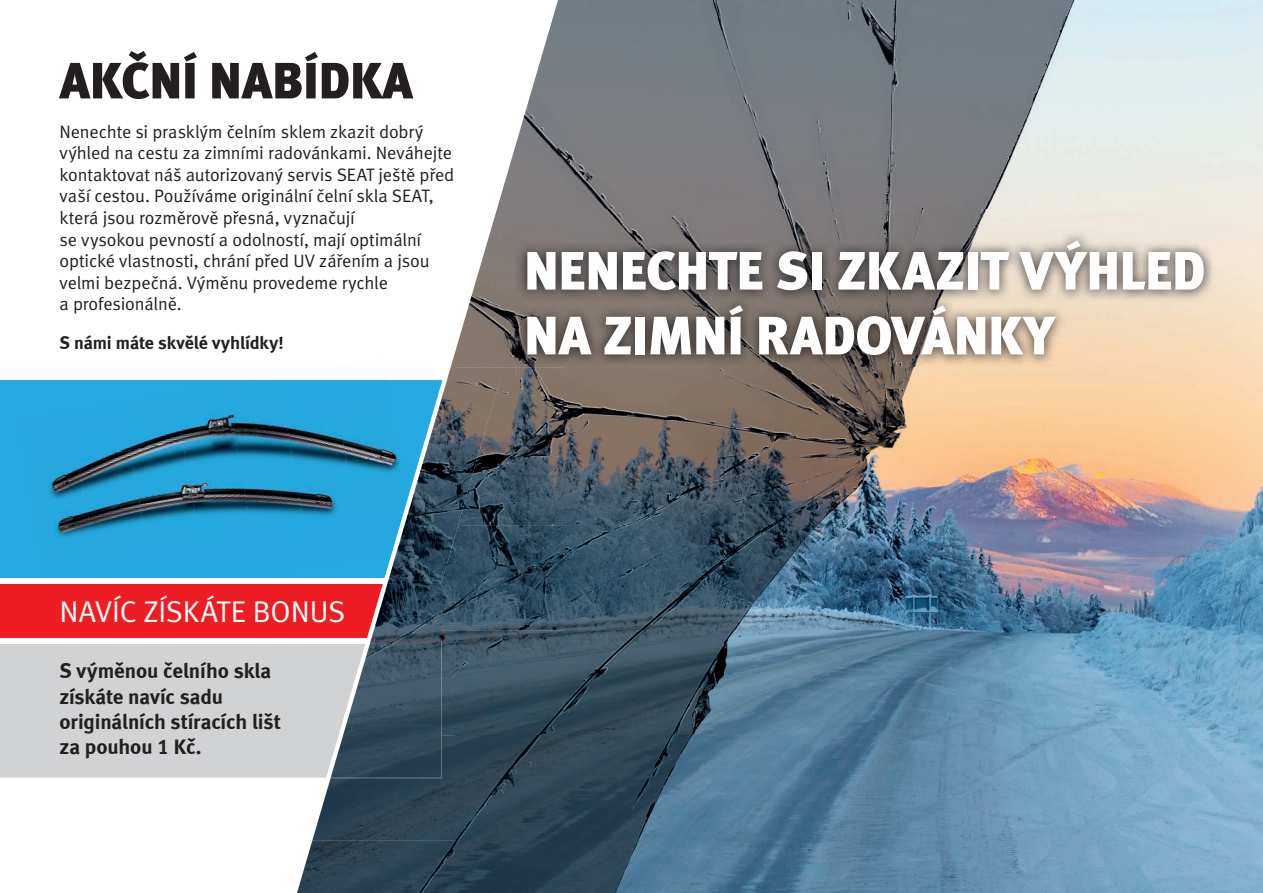
<style>
.page{position:relative;width:1263px;height:893px;background:#fff}
.page>*{position:absolute;margin:0;border:0;box-sizing:border-box;transform-origin:0 0}
.t1{font:54px/64.8px "Seat Meta Black CE";letter-spacing:-.005em;color:#fff}
.t2{font:51px "Seat Meta Black CE";color:#231f20}
.t3{font:30px "Seat Meta Normal CE";letter-spacing:-.01em;color:#fff}
.t4{font:700 21px/25.2px "Seat Meta";letter-spacing:-.005em;color:#231f20}
.t5{font:18px/21.6px "Seat Meta Normal CE";letter-spacing:-.01em;color:#231f20}
.t6{font:700 18px "Seat Meta";letter-spacing:-.005em;color:#231f20}
</style>
<div class="page">
<div style="left:0;top:380px;width:292px;height:198px;background:#24aae1"></div>
<div style="left:18px;top:411px;width:52px;height:57px;background:#24a8df"></div>
<div style="left:70px;top:402px;width:52px;height:57px;background:#24a8df"></div>
<div style="left:122px;top:393px;width:52px;height:57px;background:#24a8de"></div>
<img style="left:174px;top:384px;width:52px;height:57px">
<img style="left:226px;top:380px;width:53px;height:52px">
<img style="left:279px;top:380px;width:13px;height:43px">
<img style="left:26px;top:459px;width:52px;height:57px">
<img style="left:78px;top:450px;width:52px;height:57px">
<img style="left:130px;top:441px;width:52px;height:57px">
<img style="left:182px;top:432px;width:52px;height:57px">
<img style="left:234px;top:423px;width:53px;height:57px">
<img style="left:287px;top:414px;width:5px;height:57px">
<img style="left:35px;top:507px;width:52px;height:57px">
<img style="left:87px;top:498px;width:52px;height:57px">
<img style="left:139px;top:489px;width:52px;height:57px">
<img style="left:191px;top:480px;width:52px;height:57px">
<img style="left:243px;top:471px;width:49px;height:57px">
<img style="left:43px;top:555px;width:52px;height:23px">
<div style="left:95px;top:546px;width:52px;height:32px;background:#24a8df"></div>
<div style="left:147px;top:537px;width:52px;height:41px;background:#24a8df"></div>
<div style="left:199px;top:528px;width:60px;height:50px;background:#24a8df"></div>
<div style="left:251px;top:519px;width:41px;height:57px;background:#24a8df"></div>
<div style="left:0;top:644px;width:292px;height:134px;background:#d1d2d4"></div>
<div style="left:0;top:581px;width:442px;height:59px;background:#ee1d23"></div>
<div style="left:0;top:638px;width:375px;height:5px;background:#fff"></div>
<div style="left:0;top:579px;width:392px;height:5px;background:#fff"></div>
<img style="left:558px;top:0;width:597px;height:105px">
<img style="left:558px;top:105px;width:543px;height:105px">
<img style="left:558px;top:210px;width:5px;height:315px">
<img style="left:563px;top:210px;width:539px;height:19px">
<img style="left:1209px;top:262px;width:54px;height:631px">
<img style="left:563px;top:367px;width:646px;height:158px">
<img style="left:558px;top:525px;width:651px;height:210px">
<img style="left:558px;top:735px;width:543px;height:105px">
<img style="left:1101px;top:735px;width:108px;height:158px">
<img style="left:558px;top:840px;width:544px;height:53px">
<svg style="left:292px;top:0;width:266px;height:893px"></svg>
<img style="left:515px;top:229px;width:700px;height:138px">
<h2 class="t2" style="left:60px;top:50px;width:355px">AKČNÍ NABÍDKA</h2>
<p class="t5" style="left:60px;top:120px;width:396px">Nenechte si prasklým čelním sklem zkazit dobrý výhled na cestu za zimními radovánkami. Neváhejte kontaktovat náš autorizovaný servis SEAT ještě před vaší cestou. Používáme originální čelní skla SEAT, která jsou rozměrově přesná, vyznačují<br>se vysokou pevností a odolností, mají optimální optické vlastnosti, chrání před UV zářením a jsou velmi bezpečná. Výměnu provedeme rychle<br>a profesionálně.</p>
<p class="t6" style="left:60px;top:332px;width:226px">S námi máte skvělé vyhlídky!</p>
<h1 class="t1" style="left:524px;top:238px;width:683px">NENECHTE SI ZKAZIT VÝHLED<br>NA ZIMNÍ RADOVÁNKY</h1>
<h3 class="t3" style="left:60px;top:594px;width:287px">NAVÍC ZÍSKÁTE BONUS</h3>
<p class="t4" style="left:60px;top:658px;width:223px">S výměnou čelního skla získáte navíc sadu originálních stíracích lišt za pouhou 1 Kč.</p>
</div>
